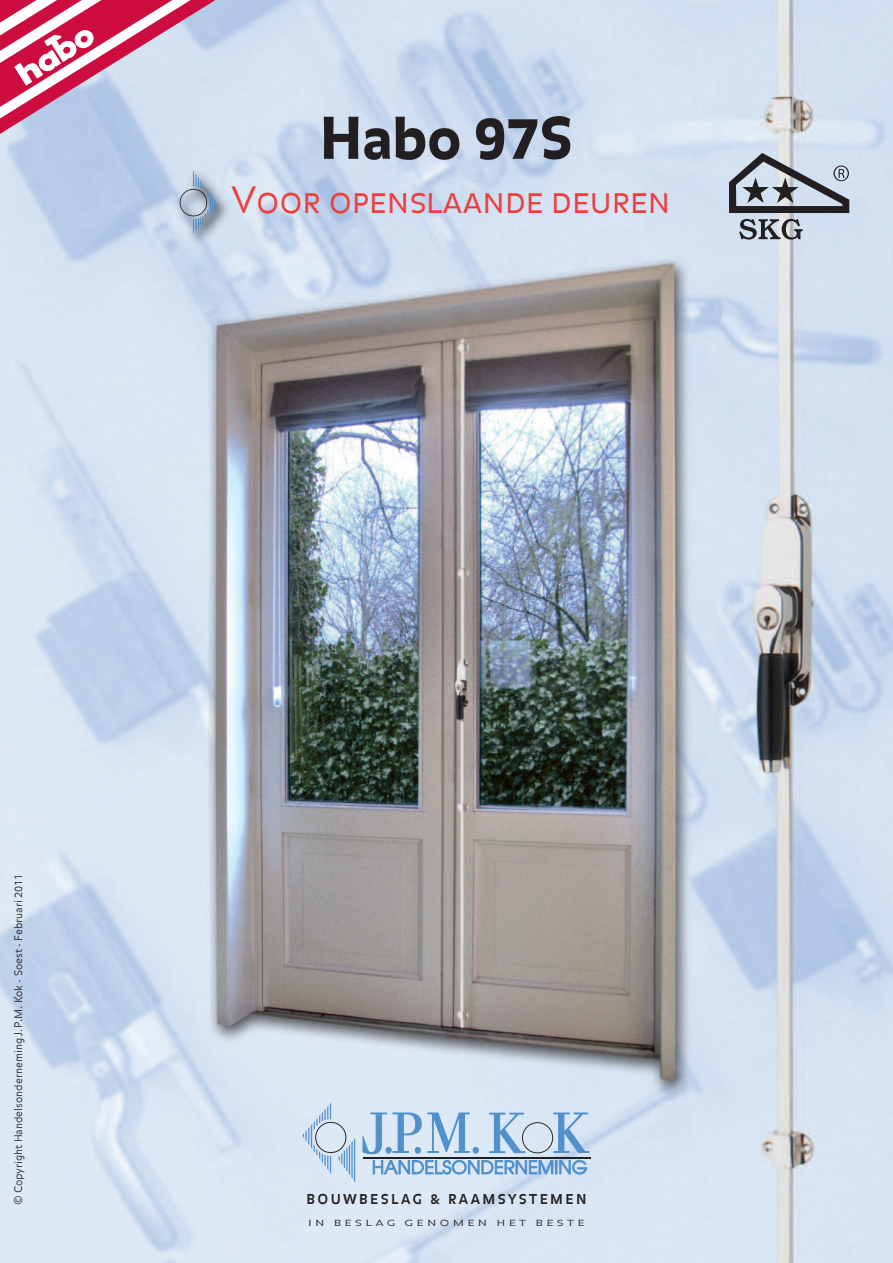
<style>
.page{position:relative;width:893px;height:1263px;background:#fff}
.page>*{position:absolute;margin:0;border:0;box-sizing:border-box;transform-origin:0 0}
.t1{font:900 57px "Balance";color:#231f20}
.t2{font:36px "Balance Light Caps";color:#ee3d3c}
.t3{font:700 13.5px "Balance";letter-spacing:.18em;color:#231f20}
.t4{font:300 10.5px "Balance";color:#231f20}
.t5{font:8.4px "Balance Light Caps";letter-spacing:.275em;color:#231f20;scale:1.43 1}
</style>
<div class="page">
<img style="left:0;top:0;width:723px;height:1263px">
<svg style="left:0;top:0;width:236px;height:143px;background:#d1a4be"></svg>
<hr style="left:363px;top:1157px;width:227px;height:1px;background:#231f20">
<svg style="left:363px;top:1113px;width:226px;height:61px;background:#aac4df"></svg>
<svg style="left:303px;top:1102px;width:52px;height:80px;background:#c8d9eb"></svg>
<img style="left:123px;top:157px;width:177px;height:142px">
<svg style="left:180px;top:170px;width:38px;height:64px;background:#aabacd"></svg>
<img style="left:723px;top:0;width:170px;height:1263px">
<svg style="left:739px;top:219px;width:64px;height:21px"></svg>
<svg style="left:729px;top:153px;width:120px;height:60px;background:#969da7"></svg>
<h1 class="t1" style="left:320px;top:106px;width:255px">Habo 97S</h1>
<h2 class="t2" style="left:231px;top:180px;width:441px">Voor openslaande deuren</h2>
<p class="t4" style="left:12px;top:1204px;width:332px;rotate:-90deg">© Copyright Handelsonderneming J.P.M. Kok - Soest - Februari 2011</p>
<p class="t3" style="left:306px;top:1191px;width:282px">BOUWBESLAG &amp; RAAMSYSTEMEN</p>
<p class="t5" style="left:308px;top:1218px;width:195px">IN BESLAG GENOMEN HET BESTE</p>
</div>
